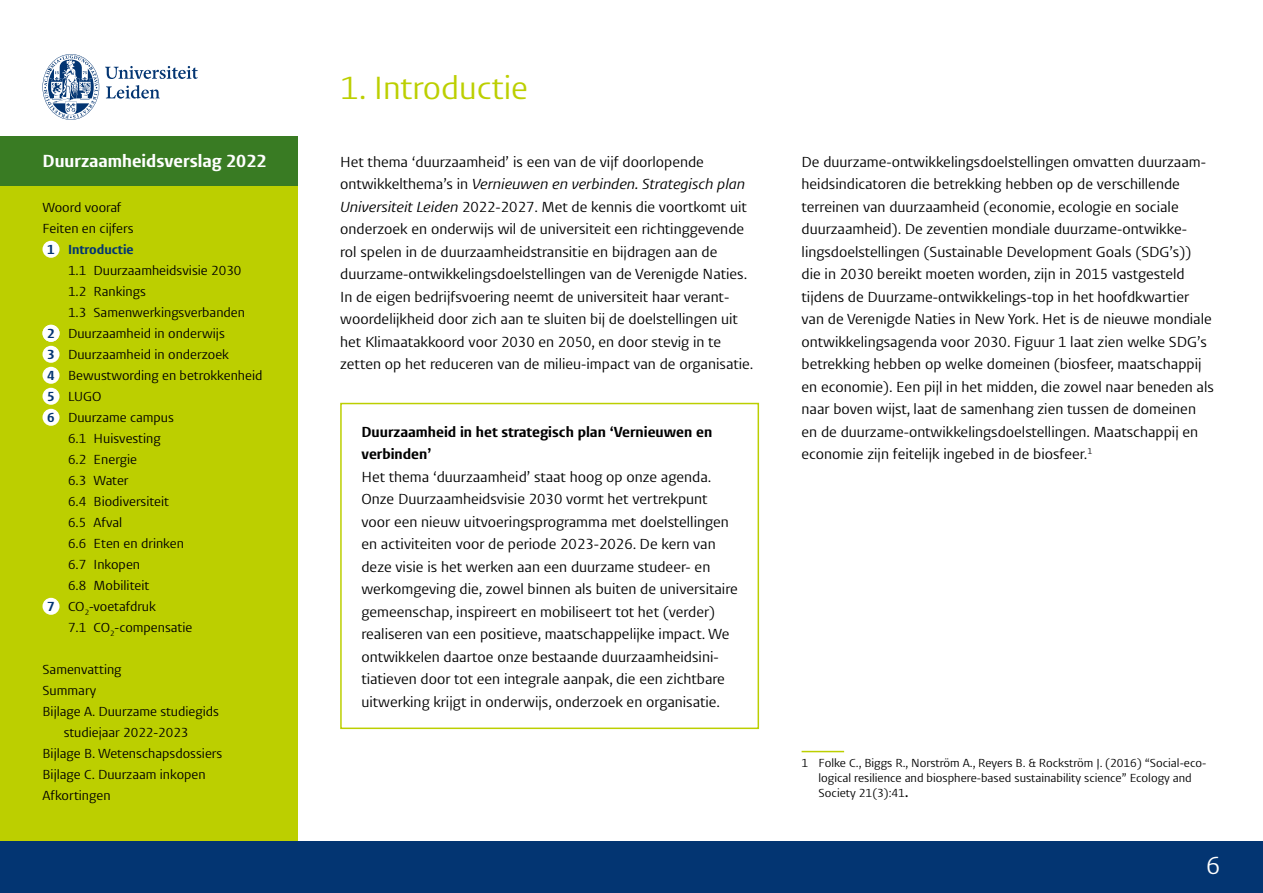
<style>
.page{position:relative;width:1263px;height:893px;background:#fff}
.page>*{position:absolute;margin:0;border:0;box-sizing:border-box;transform-origin:0 0}
.t1{font:33px "Vestula";color:#bccf00}
.t2{font:25.5px "Vestula";color:#fff}
.t3{font:300 18px "Vestula";color:#fff}
.t4{font:15px/22.5px "Vestula";color:#000}
.t5{font:300 15px/22.5px "Vestula";color:#000}
.t6{font:13.5px/21px "Vestula";color:#000}
.t7{font:300 13.5px "Vestula";color:#033572}
.t8{font:12px/15px "Vestula";color:#000}
.s1{font-weight:300;color:#033572}
.s2{font-style:italic}
.s3{font-weight:300}
</style>
<div class="page">
<div style="left:0;top:176px;width:298px;height:717px;background:#bccf00"></div>
<div style="left:0;top:842px;width:1263px;height:51px;background:#033572"></div>
<div style="left:0;top:136px;width:298px;height:50px;background:#397b23"></div>
<svg style="left:105px;top:66px;width:93px;height:33px"></svg>
<svg style="left:43px;top:54px;width:56px;height:66px"></svg>
<div style="left:43px;top:241px;width:17px;height:17px;background:#fff;border-radius:50%"></div>
<div style="left:43px;top:346px;width:17px;height:17px;background:#fff;border-radius:50%"></div>
<div style="left:43px;top:367px;width:17px;height:17px;background:#fff;border-radius:50%"></div>
<div style="left:43px;top:388px;width:17px;height:17px;background:#fff;border-radius:50%"></div>
<div style="left:43px;top:409px;width:17px;height:17px;background:#fff;border-radius:50%"></div>
<div style="left:43px;top:598px;width:17px;height:17px;background:#fff;border-radius:50%"></div>
<div style="left:43px;top:325px;width:17px;height:17px;background:#fff;border-radius:50%"></div>
<hr style="left:801px;top:751px;width:43px;height:1px;background:#bccf00">
<div style="left:340px;top:403px;width:419px;height:326px;border:2px solid #bccf00"></div>
<p class="t3" style="left:43px;top:149px;width:226px">Duurzaamheidsverslag 2022</p>
<p class="t6" style="left:43px;top:197px;width:93px">Woord vooraf<br>Feiten en cijfers</p>
<p class="t7" style="left:47px;top:241px;width:88px">1 Introductie</p>
<p class="t6" style="left:68px;top:260px;width:175px">1.1 Duurzaamheidsvisie 2030</p>
<p class="t6" style="left:68px;top:281px;width:79px">1.2 Rankings</p>
<p class="t6" style="left:68px;top:302px;width:179px">1.3 Samenwerkingsverbanden</p>
<p class="t6" style="left:47px;top:323px;width:179px"><span class="s1">2</span> Duurzaamheid in onderwijs</p>
<p class="t6" style="left:47px;top:344px;width:183px"><span class="s1">3</span> Duurzaamheid in onderzoek</p>
<p class="t6" style="left:47px;top:365px;width:217px"><span class="s1">4</span> Bewustwording en betrokkenheid</p>
<p class="t6" style="left:47px;top:386px;width:56px"><span class="s1">5</span> LUGO</p>
<p class="t6" style="left:47px;top:407px;width:128px"><span class="s1">6</span> Duurzame campus</p>
<p class="t6" style="left:68px;top:428px;width:94px">6.1 Huisvesting</p>
<p class="t6" style="left:68px;top:449px;width:71px">6.2 Energie</p>
<p class="t6" style="left:68px;top:470px;width:62px">6.3 Water</p>
<p class="t6" style="left:68px;top:491px;width:103px">6.4 Biodiversiteit</p>
<p class="t6" style="left:68px;top:512px;width:56px">6.5 Afval</p>
<p class="t6" style="left:68px;top:533px;width:117px">6.6 Eten en drinken</p>
<p class="t6" style="left:68px;top:554px;width:74px">6.7 Inkopen</p>
<p class="t6" style="left:68px;top:575px;width:83px">6.8 Mobiliteit</p>
<p class="t6" style="left:47px;top:596px;width:110px"><span class="s1">7</span> CO<sub>2</sub>-voetafdruk</p>
<p class="t6" style="left:68px;top:617px;width:126px">7.1 CO<sub>2</sub>-compensatie</p>
<p class="t6" style="left:43px;top:659px;width:81px">Samenvatting</p>
<p class="t6" style="left:43px;top:680px;width:55px">Summary</p>
<p class="t6" style="left:43px;top:701px;width:178px">Bijlage A. Duurzame studiegids</p>
<p class="t6" style="left:64px;top:722px;width:126px">studiejaar 2022-2023</p>
<p class="t6" style="left:43px;top:743px;width:181px">Bijlage B. Wetenschapsdossiers</p>
<p class="t6" style="left:43px;top:764px;width:165px">Bijlage C. Duurzaam inkopen</p>
<p class="t6" style="left:43px;top:785px;width:70px">Afkortingen</p>
<h1 class="t1" style="left:340px;top:68px;width:189px">1. Introductie</h1>
<p class="t4" style="left:340px;top:150px;width:415px">Het thema ‘duurzaamheid’ is een van de vijf doorlopende ontwikkelthema’s in <span class="s2">Vernieuwen en verbinden. Strategisch plan Universiteit Leiden</span> 2022-2027. Met de kennis die voortkomt uit onderzoek en onderwijs wil de universiteit een richtinggevende rol spelen in de duurzaamheidstransitie en bijdragen aan de duurzame-ontwikkelingsdoelstellingen van de Verenigde Naties.<br>In de eigen bedrijfsvoering neemt de universiteit haar verant&shy;woordelijkheid door zich aan te sluiten bij de doelstellingen uit het Klimaatakkoord voor 2030 en 2050, en door stevig in te zetten op het reduceren van de milieu-impact van de organisatie.</p>
<p class="t5" style="left:361px;top:420px;width:352px">Duurzaamheid in het strategisch plan ‘Vernieuwen en verbinden’</p>
<p class="t4" style="left:361px;top:465px;width:378px">Het thema ‘duurzaamheid’ staat hoog op onze agenda.<br>Onze Duurzaamheidsvisie 2030 vormt het vertrekpunt voor een nieuw uitvoeringsprogramma met doelstellingen en activiteiten voor de periode 2023-2026. De kern van deze visie is het werken aan een duurzame studeer- en werkomgeving die, zowel binnen als buiten de universitaire gemeenschap, inspireert en mobiliseert tot het (verder) realiseren van een positieve, maatschappelijke impact. We ontwikkelen daartoe onze bestaande duurzaamheidsini&shy;tiatieven door tot een integrale aanpak, die een zichtbare uitwerking krijgt in onderwijs, onderzoek en organisatie.</p>
<p class="t4" style="left:801px;top:150px;width:414px">De duurzame-ontwikkelingsdoelstellingen omvatten duurzaam&shy;heidsindicatoren die betrekking hebben op de verschillende terreinen van duurzaamheid (economie, ecologie en sociale duurzaamheid). De zeventien mondiale duurzame-ontwikke&shy;lingsdoelstellingen (Sustainable Development Goals (SDG’s)) die in 2030 bereikt moeten worden, zijn in 2015 vastgesteld tijdens de Duurzame-ontwikkelings-top in het hoofdkwartier van de Verenigde Naties in New York. Het is de nieuwe mondiale ontwikkelingsagenda voor 2030. Figuur 1 laat zien welke SDG’s betrekking hebben op welke domeinen (biosfeer, maatschappij en economie). Een pijl in het midden, die zowel naar beneden als naar boven wijst, laat de samenhang zien tussen de domeinen en de duurzame-ontwikkelingsdoelstellingen. Maatschappij en economie zijn feitelijk ingebed in de biosfeer.<sup>1</sup></p>
<p class="t8" style="left:819px;top:755px;width:389px;text-indent:-17px">1 Folke C., Biggs R., Norström A., Reyers B. &amp; Rockström J. (2016) “Social-eco&shy;logical resilience and biosphere-based sustainability science” Ecology and<br>Society 21(3):41<span class="s3">.</span></p>
<h2 class="t2" style="left:1206px;top:849px;width:16px">6</h2>
</div>
